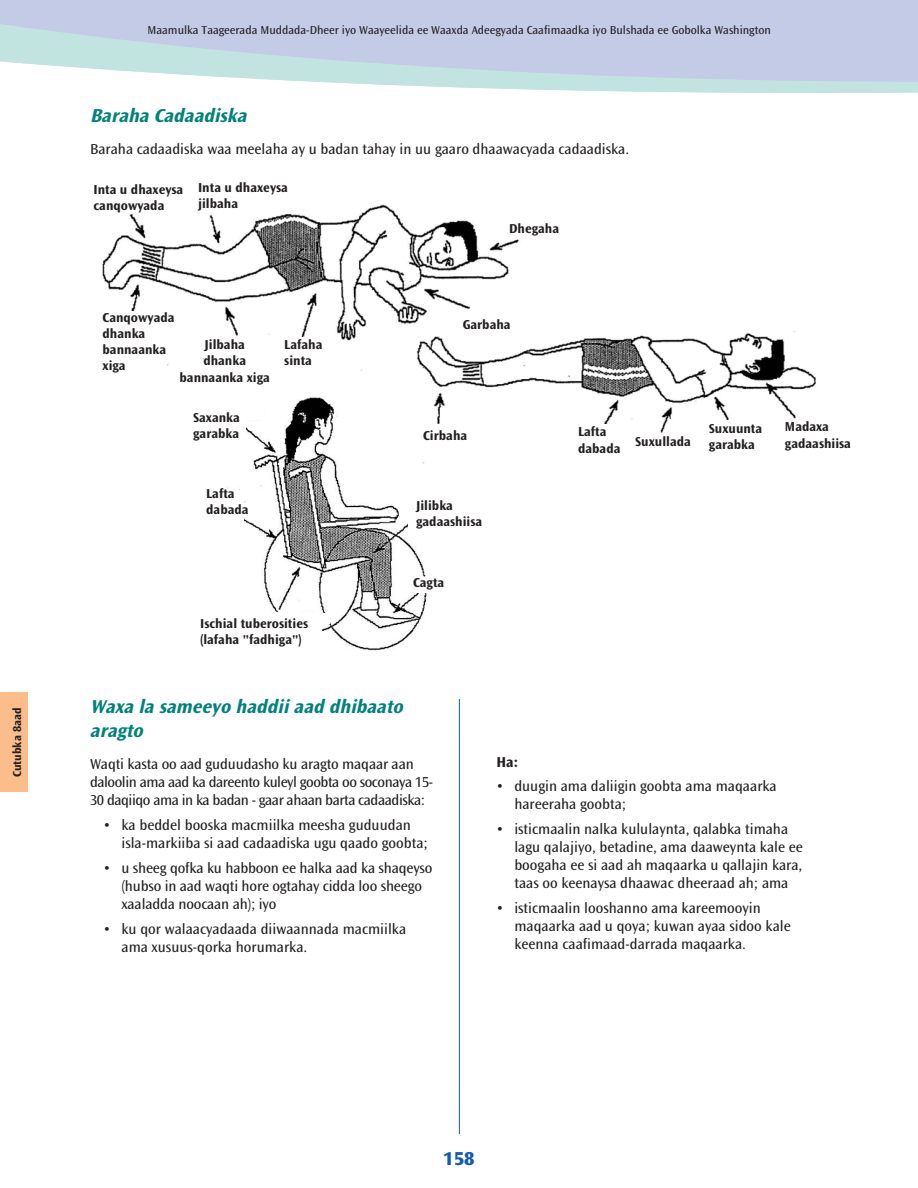
<style>
.page{position:relative;width:918px;height:1188px;background:#fff}
.page>*{position:absolute;margin:0;border:0;box-sizing:border-box;transform-origin:0 0}
.Subhead_green_italic{font:italic 700 19.5px/23.4px "Ocean Sans Std";color:#00827c}
.t1{font:800 19.5px "Ocean Sans Std";color:#135cab}
.IndentHM{font:15px/18px "Ocean Sans Std";color:#231f20}
.BodyHM{font:15px/18px "Ocean Sans Std";letter-spacing:-.03em;color:#231f20}
.BodyHM-2{font:15px "Ocean Sans Std";letter-spacing:-.01em;color:#231f20}
.IndentHM-2{font:700 15px "Ocean Sans Std";color:#231f20}
.IndentHM-3{font:700 13.5px/16.2px "Ocean Sans Std";color:#231f20}
.t2{font:12px "Ocean Sans Std";color:#231f20}
.t3{font:700 12px "Ocean Sans Std";color:#231f20}
</style>
<div class="page">
<img style="left:222px;top:395px;width:205px;height:256px">
<hr style="left:459px;top:699px;width:1px;height:435px;background:#135cab">
<svg style="left:0;top:0;width:918px;height:93px;background:#c9d5e7"></svg>
<img style="left:102px;top:204px;width:417px;height:167px">
<img style="left:415px;top:330px;width:401px;height:121px">
<div style="left:211px;top:613px;width:119px;height:10px;background:#fff"></div>
<div style="left:197px;top:623px;width:119px;height:19px;background:#fff"></div>
<div style="left:408px;top:577px;width:41px;height:16px;background:#fff"></div>
<div style="left:408px;top:496px;width:60px;height:37px;background:#fff"></div>
<div style="left:197px;top:496px;width:47px;height:37px;background:#fff"></div>
<div style="left:186px;top:398px;width:59px;height:37px;background:#fff"></div>
<div style="left:234px;top:405px;width:30px;height:15px;background:#fff"></div>
<div style="left:106px;top:311px;width:60px;height:37px;background:#fff"></div>
<div style="left:212px;top:337px;width:51px;height:29px;background:#fff"></div>
<div style="left:278px;top:337px;width:52px;height:37px;background:#fff"></div>
<div style="left:456px;top:311px;width:79px;height:19px;background:#fff"></div>
<div style="left:415px;top:424px;width:53px;height:20px;background:#fff"></div>
<div style="left:564px;top:424px;width:68px;height:20px;background:#fff"></div>
<div style="left:632px;top:435px;width:60px;height:20px;background:#fff"></div>
<div style="left:701px;top:420px;width:128px;height:41px;background:#fff"></div>
<div style="left:90px;top:183px;width:68px;height:30px;background:#fff"></div>
<div style="left:172px;top:176px;width:79px;height:37px;background:#fff"></div>
<div style="left:503px;top:217px;width:39px;height:19px;background:#fff"></div>
<div style="left:0;top:693px;width:27px;height:99px;background:#fbbd89"></div>
<p class="t3" style="left:11px;top:777px;width:71px;rotate:-90deg">Cutubka 8aad</p>
<p class="t2" style="left:148px;top:23px;width:625px">Maamulka Taageerada Muddada-Dheer iyo Waayeelida ee Waaxda Adeegyada Caafimaadka iyo Bulshada ee Gobolka Washington</p>
<p class="Subhead_green_italic" style="left:90px;top:104px;width:163px">Baraha Cadaadiska</p>
<p class="BodyHM-2" style="left:90px;top:141px;width:541px">Baraha cadaadiska waa meelaha ay u badan tahay in uu gaaro dhaawacyada cadaadiska.</p>
<p class="IndentHM-3" style="left:93px;top:182px;width:91px">Inta u dhaxeysa canqowyada</p>
<p class="IndentHM-3" style="left:198px;top:179px;width:91px">Inta u dhaxeysa jilbaha</p>
<p class="IndentHM-3" style="left:509px;top:220px;width:52px">Dhegaha</p>
<p class="IndentHM-3" style="left:103px;top:309px;width:73px">Canqowyada dhanka bannaanka xiga</p>
<p class="IndentHM-3" style="left:180px;top:337px;width:92px;text-align:center">Jilbaha<br>dhanka bannaanka xiga</p>
<p class="IndentHM-3" style="left:284px;top:337px;width:40px">Lafaha sinta</p>
<p class="IndentHM-3" style="left:193px;top:409px;width:48px">Saxanka garabka</p>
<p class="IndentHM-3" style="left:463px;top:316px;width:49px">Garbaha</p>
<p class="IndentHM-3" style="left:423px;top:428px;width:46px">Cirbaha</p>
<p class="IndentHM-3" style="left:206px;top:486px;width:44px">Lafta dabada</p>
<p class="IndentHM-3" style="left:416px;top:497px;width:68px">Jilibka gadaashiisa</p>
<p class="IndentHM-3" style="left:200px;top:615px;width:109px">Ischial tuberosities (lafaha "fadhiga")</p>
<p class="IndentHM-3" style="left:413px;top:574px;width:33px">Cagta</p>
<p class="IndentHM-3" style="left:578px;top:424px;width:44px">Lafta dabada</p>
<p class="IndentHM-3" style="left:635px;top:434px;width:57px">Suxullada</p>
<p class="IndentHM-3" style="left:709px;top:421px;width:55px">Suxuunta garabka</p>
<p class="IndentHM-3" style="left:785px;top:419px;width:68px">Madaxa gadaashiisa</p>
<p class="Subhead_green_italic" style="left:90px;top:695px;width:319px">Waxa la sameeyo haddiiaad dhibaato aragto</p>
<p class="BodyHM" style="left:90px;top:755px;width:345px">Waqti kasta oo aad guduudasho ku aragto maqaar aan daloolin ama aad ka dareento kuleyl goobta oo soconaya 15-<br>30 daqiiqo ama in ka badan - gaar ahaan barta cadaadiska:</p>
<p class="IndentHM" style="left:122px;top:816px;width:308px;text-indent:-18px">• ka beddel booska macmiilka meesha guduudan isla-markiiba si aad cadaadiska ugu qaado goobta;</p>
<p class="IndentHM" style="left:122px;top:859px;width:312px;text-indent:-18px">• u sheeg qofka ku habboon ee halka aad ka shaqeyso (hubso in aad waqti hore ogtahay cidda loo sheego xaaladda noocaan ah); iyo</p>
<p class="IndentHM" style="left:122px;top:920px;width:286px;text-indent:-18px">• ku qor walaacyadaada diiwaannada macmiilka ama xusuus-qorka horumarka.</p>
<p class="IndentHM-2" style="left:496px;top:753px;width:24px">Ha:</p>
<p class="IndentHM" style="left:514px;top:778px;width:264px;text-indent:-18px">• duugin ama daliigin goobta ama maqaarka hareeraha goobta;</p>
<p class="IndentHM" style="left:514px;top:820px;width:290px;text-indent:-18px">• isticmaalin nalka kululaynta, qalabka timaha lagu qalajiyo, betadine, ama daaweynta kale ee boogaha ee si aad ah maqaarka u qallajin kara, taas oo keenaysa dhaawac dheeraad ah; ama</p>
<p class="IndentHM" style="left:514px;top:899px;width:278px;text-indent:-18px">• isticmaalin looshanno ama kareemooyin maqaarka aad u qoya; kuwan ayaa sidoo kale keenna caafimaad-darrada maqaarka.</p>
<p class="t1" style="left:443px;top:1148px;width:33px">158</p>
</div>
